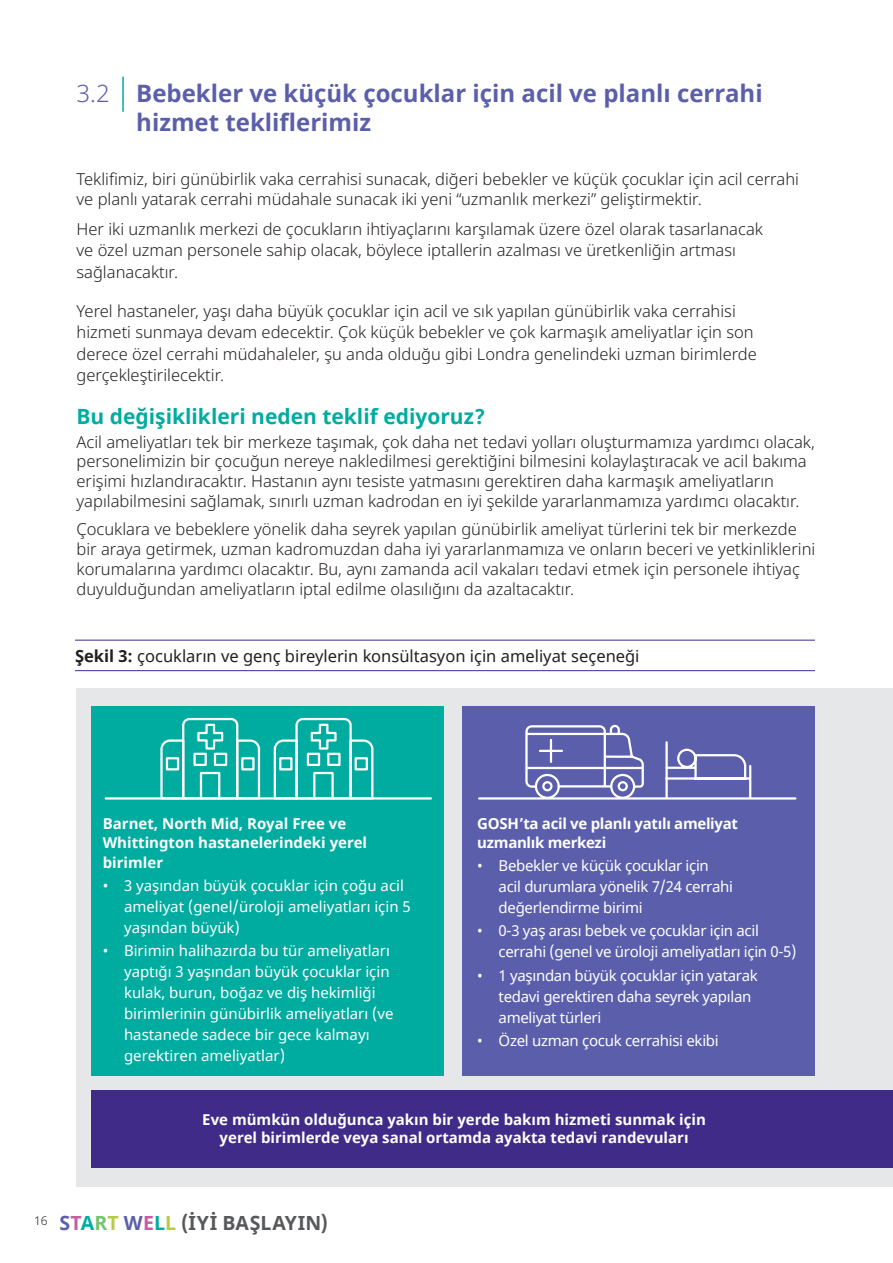
<style>
.page{position:relative;width:893px;height:1263px;background:#fff}
.page>*{position:absolute;margin:0;border:0;box-sizing:border-box;transform-origin:0 0}
.Body_copy__8{font:700 24px/28.8px "Noto Sans";color:#5b5fab}
.Sub_head{font:700 21px "Noto Sans";color:#00aca0}
.t1{font:700 19.5px "Noto Sans";letter-spacing:.01em;color:#57585a}
.Body_copy__2{font:300 16.5px/19.8px "Noto Sans";color:#231f20}
.Body_copy__4{font:300 16.5px/21.6px "Noto Sans";color:#231f20}
.Figure_text{font:16.5px "Noto Sans";color:#231f20}
.t2{font:15px/21px "Noto Sans";color:#fff}
.t3{font:15px/21px "Noto Sans";letter-spacing:-.02em;color:#fff}
.Sub_head_2{font:700 15px/19.5px "Noto Sans";color:#fff}
.Sub_head_2-2{font:700 15px/19.5px "Noto Sans";letter-spacing:-.02em;color:#fff}
.s1{font-weight:300}
.s2{font-weight:700}
.s3{color:#5b5fab}
.s4{color:#c45da4}
.s5{color:#00aca0}
.s6{color:#75c36c}
.s7{color:#b6cb46}
</style>
<div class="page">
<div style="left:77px;top:688px;width:816px;height:499px;background:#e6e7e9"></div>
<div style="left:91px;top:706px;width:353px;height:370px;background:#00aca0"></div>
<div style="left:462px;top:706px;width:353px;height:370px;background:#5b5fab"></div>
<svg style="left:159px;top:717px;width:216px;height:83px"></svg>
<hr style="left:106px;top:797px;width:325px;height:2px;background:#fff">
<hr style="left:479px;top:797px;width:316px;height:2px;background:#fff">
<svg style="left:524px;top:724px;width:228px;height:76px"></svg>
<hr style="left:75px;top:640px;width:740px;height:1px;background:#402b89">
<hr style="left:75px;top:670px;width:740px;height:1px;background:#402b89">
<div style="left:92px;top:1091px;width:801px;height:77px;background:#402b89"></div>
<hr style="left:122px;top:77px;width:2px;height:35px;background:#00aca0">
<p class="Body_copy__8" style="left:136px;top:80px;width:628px;text-indent:-60px"><span class="s1">3.2</span> Bebekler ve küçük çocuklar için acil ve planlı cerrahi hizmet tekliflerimiz</p>
<p class="Body_copy__2" style="left:77px;top:169px;width:724px">Teklifimiz, biri günübirlik vaka cerrahisi sunacak, diğeri bebekler ve küçük çocuklar için acil cerrahi ve planlı yatarak cerrahi müdahale sunacak iki yeni “uzmanlık merkezi” geliştirmektir.</p>
<p class="Body_copy__4" style="left:77px;top:218px;width:688px">Her iki uzmanlık merkezi de çocukların ihtiyaçlarını karşılamak üzere özel olarak tasarlanacak ve özel uzman personele sahip olacak, böylece iptallerin azalması ve üretkenliğin artması sağlanacaktır.</p>
<p class="Body_copy__4" style="left:77px;top:300px;width:682px">Yerel hastaneler, yaşı daha büyük çocuklar için acil ve sık yapılan günübirlik vaka cerrahisi hizmeti sunmaya devam edecektir. Çok küçük bebekler ve çok karmaşık ameliyatlar için son derece özel cerrahi müdahaleler, şu anda olduğu gibi Londra genelindeki uzman birimlerde gerçekleştirilecektir.</p>
<p class="Sub_head" style="left:77px;top:401px;width:410px">Bu değişiklikleri neden teklif ediyoruz?</p>
<p class="Body_copy__2" style="left:77px;top:432px;width:740px">Acil ameliyatları tek bir merkeze taşımak, çok daha net tedavi yolları oluşturmamıza yardımcı olacak, personelimizin bir çocuğun nereye nakledilmesi gerektiğini bilmesini kolaylaştıracak ve acil bakıma erişimi hızlandıracaktır. Hastanın aynı tesiste yatmasını gerektiren daha karmaşık ameliyatların yapılabilmesini sağlamak, sınırlı uzman kadrodan en iyi şekilde yararlanmamıza yardımcı olacaktır.</p>
<p class="Body_copy__2" style="left:77px;top:520px;width:740px">Çocuklara ve bebeklere yönelik daha seyrek yapılan günübirlik ameliyat türlerini tek bir merkezde bir araya getirmek, uzman kadromuzdan daha iyi yararlanmamıza ve onların beceri ve yetkinliklerini korumalarına yardımcı olacaktır. Bu, aynı zamanda acil vakaları tedavi etmek için personele ihtiyaç duyulduğundan ameliyatların iptal edilme olasılığını da azaltacaktır.</p>
<p class="Figure_text" style="left:75px;top:644px;width:566px"><span class="s2">Şekil 3:</span> çocukların ve genç bireylerin konsültasyon için ameliyat seçeneği</p>
<p class="Sub_head_2" style="left:103px;top:814px;width:266px">Barnet, North Mid, Royal Free ve<br>Whittington hastanelerindeki yerel birimler</p>
<p class="t2" style="left:124px;top:875px;width:288px;text-indent:-21px">• 3 yaşından büyük çocuklar için çoğu acil ameliyat (genel/üroloji ameliyatları için 5 yaşından büyük)</p>
<p class="t2" style="left:124px;top:940px;width:271px;text-indent:-21px">• Birimin halihazırda bu tür ameliyatları yaptığı 3 yaşından büyük çocuklar için kulak, burun, boğaz ve diş hekimliği birimlerinin günübirlik ameliyatları (ve hastanede sadece bir gece kalmayı gerektiren ameliyatlar)</p>
<p class="Sub_head_2-2" style="left:477px;top:814px;width:262px">GOSH’ta acil ve planlı yatılı ameliyat uzmanlık merkezi</p>
<p class="t3" style="left:499px;top:856px;width:236px;text-indent:-21px">• Bebekler ve küçük çocuklar için acil durumlara yönelik 7/24 cerrahi değerlendirme birimi</p>
<p class="t3" style="left:499px;top:921px;width:299px;text-indent:-21px">• 0-3 yaş arası bebek ve çocuklar için acil cerrahi (genel ve üroloji ameliyatları için 0-5)</p>
<p class="t3" style="left:499px;top:965px;width:261px;text-indent:-21px">• 1 yaşından büyük çocuklar için yatarak tedavi gerektiren daha seyrek yapılan ameliyat türleri</p>
<p class="t3" style="left:477px;top:1030px;width:243px">• Özel uzman çocuk cerrahisi ekibi</p>
<p class="Sub_head_2" style="left:202px;top:1110px;width:505px;line-height:18px;text-align:center">Eve mümkün olduğunca yakın bir yerde bakım hizmeti sunmak için yerel birimlerde veya sanal ortamda ayakta tedavi randevuları</p>
<p class="t1" style="left:34px;top:1209px;width:295px"><sup>16</sup> <span class="s3">S</span><span class="s4">T</span><span class="s5">A</span><span class="s6">R</span><span class="s7">T</span> <span class="s3">W</span><span class="s4">E</span><span class="s5">L</span><span class="s7">L</span> (İYİ BAŞLAYIN)</p>
</div>
